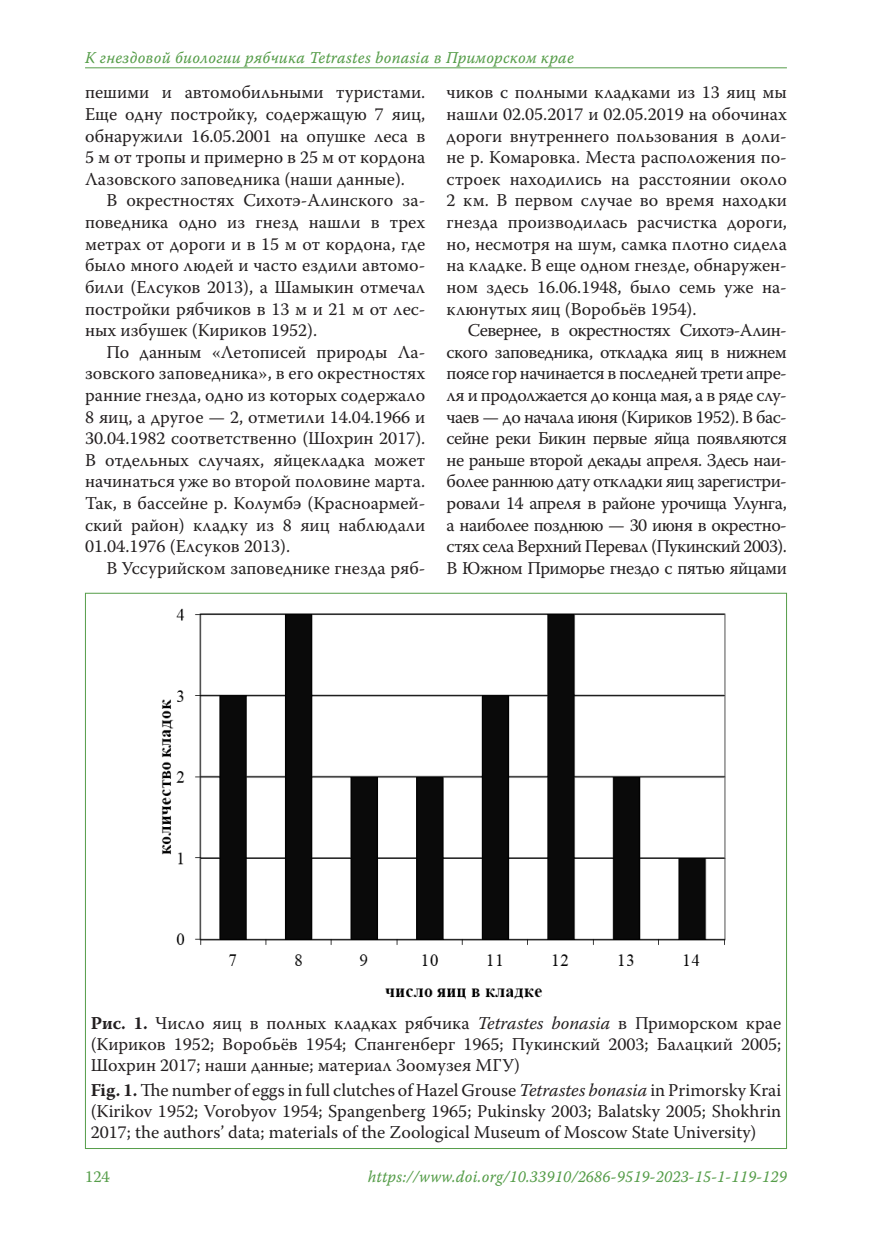
<style>
.page{position:relative;width:872px;height:1234px;background:#fff}
.page>*{position:absolute;margin:0;border:0;box-sizing:border-box;transform-origin:0 0}
.HTML_Preformatted{font:18px/21.6px "Warnock Pro";color:#231f20;text-align:justify}
.Body_Text{font:18px/21px "Warnock Pro";color:#231f20;text-align:justify}
.colon_right{font:16.5px "Warnock Pro It Capt";letter-spacing:.01em;color:#559d49;scale:.95 1}
.t1{font:16.5px "Warnock Pro";color:#559d49}
.s1{font-weight:700}
.s2{font-style:italic}
</style>
<div class="page">
<img style="left:162px;top:608px;width:564px;height:392px">
<hr style="left:85px;top:67px;width:702px;height:1px;background:#559d49">
<p class="colon_right" style="left:85px;top:48px;width:516px">К гнездовой биологии рябчика Tetrastes bonasia в Приморском крае</p>
<p class="HTML_Preformatted" style="left:85px;top:81px;width:342px">пешими и автомобильными туристами.<br>Еще одну постройку, содержащую 7 яиц, обнаружили 16.05.2001 на опушке леса в 5 м от тропы и примерно в 25 м от кордона Лазовского заповедника (наши данные).</p>
<p class="HTML_Preformatted" style="left:85px;top:189px;width:342px;text-indent:21px">В окрестностях Сихотэ-Алинского за&shy;поведника одно из гнезд нашли в трех метрах от дороги и в 15 м от кордона, где было много людей и часто ездили автомо&shy;били (Елсуков 2013), а Шамыкин отмечал постройки рябчиков в 13 м и 21 м от лес&shy;ных избушек (Кириков 1952).</p>
<p class="HTML_Preformatted" style="left:85px;top:340px;width:342px;text-indent:21px">По данным «Летописей природы Ла&shy;зовского заповедника», в его окрестностях ранние гнезда, одно из которых содержало 8 яиц, а другое — 2, отметили 14.04.1966 и 30.04.1982 соответственно (Шохрин 2017).<br>В отдельных случаях, яйцекладка может начинаться уже во второй половине марта.<br>Так, в бассейне р. Колумбэ (Красноармей&shy;ский район) кладку из 8 яиц наблюдали 01.04.1976 (Елсуков 2013).</p>
<p class="HTML_Preformatted" style="left:106px;top:556px;width:320px">В Уссурийском заповеднике гнезда ряб-</p>
<p class="HTML_Preformatted" style="left:446px;top:81px;width:342px">чиков с полными кладками из 13 яиц мы нашли 02.05.2017 и 02.05.2019 на обочинах дороги внутреннего пользования в доли&shy;не р. Комаровка. Места расположения по&shy;строек находились на расстоянии около 2 км. В первом случае во время находки гнезда производилась расчистка дороги, но, несмотря на шум, самка плотно сидела на кладке. В еще одном гнезде, обнаружен&shy;ном здесь 16.06.1948, было семь уже на&shy;клюнутых яиц (Воробьёв 1954).</p>
<p class="HTML_Preformatted" style="left:446px;top:319px;width:342px;text-indent:21px">Севернее, в окрестностях Сихотэ-Алин&shy;ского заповедника, откладка яиц в нижнем поясе гор начинается в последней трети апре&shy;ля и продолжается до конца мая, а в ряде слу&shy;чаев — до начала июня (Кириков 1952). В бас&shy;сейне реки Бикин первые яйца появляются не раньше второй декады апреля. Здесь наи&shy;более раннюю дату откладки яиц зарегистри&shy;ровали 14 апреля в районе урочища Улунга, а наиболее позднюю — 30 июня в окрестно&shy;стях села Верхний Перевал (Пукинский 2003).<br>В Южном Приморье гнездо с пятью яйцами</p>
<p class="Body_Text" style="left:91px;top:1011px;width:692px"><span class="s1">Рис. 1.</span> Число яиц в полных кладках рябчика <span class="s2">Tetrastes bonasia</span> в Приморском крае (Кириков 1952; Воробьёв 1954; Спангенберг 1965; Пукинский 2003; Балацкий 2005; Шохрин 2017; наши данные; материал Зоомузея МГУ)</p>
<p class="HTML_Preformatted" style="left:91px;top:1079px;width:692px;line-height:21px"><span class="s1">Fig. 1.</span> The number of eggs in full clutches of Hazel Grouse <span class="s2">Tetrastes bonasia</span> in Primorsky Krai (Kirikov 1952; Vorobyov 1954; Spangenberg 1965; Pukinsky 2003; Balatsky 2005; Shokhrin 2017; the authors’ data; materials of the Zoological Museum of Moscow State University)</p>
<p class="t1" style="left:85px;top:1166px;width:26px">124</p>
<p class="colon_right" style="left:368px;top:1166px;width:443px">https://www.doi.org/10.33910/2686-9519-2023-15-1-119-129</p>
</div>
